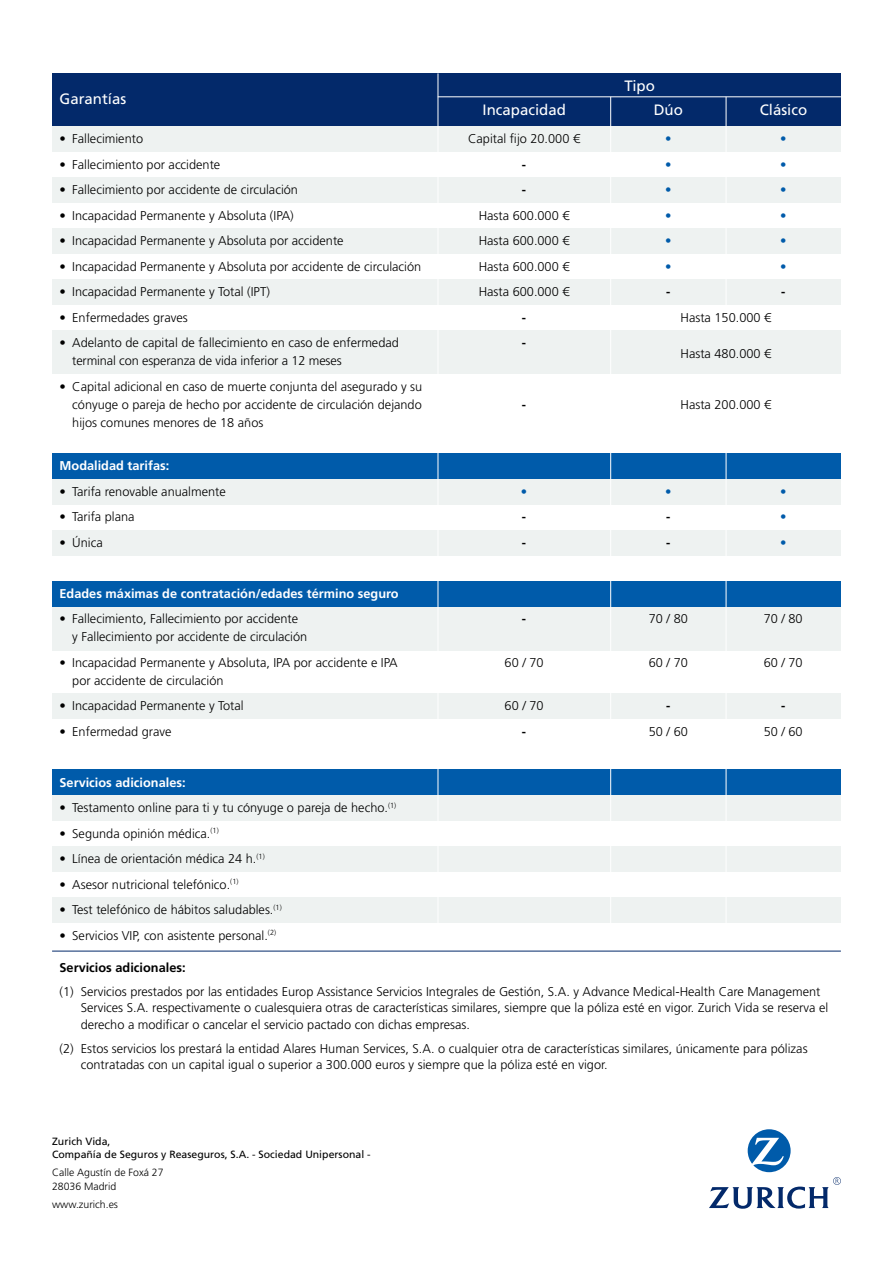
<style>
.page{position:relative;width:893px;height:1263px;background:#fff}
.page>*{position:absolute;margin:0;border:0;box-sizing:border-box;transform-origin:0 0}
.t1{font:15px "Frutiger LT Std";color:#fff}
.t2{font:300 12.75px/18px "Frutiger LT Std";color:#000}
.t3{font:700 12.75px "Frutiger LT Std";color:#fff}
.t4{font:700 12.75px/25.5px "Frutiger LT Std";color:#000}
.t5{font:300 12.75px/25.5px "Frutiger LT Std";color:#005baa;text-align:justify}
.t6{font:10.5px/13.5px "Frutiger LT Std";color:#000}
.t7{font:300 10.5px/13.5px "Frutiger LT Std";color:#000}
</style>
<div class="page">
<svg style="left:709px;top:1129px;width:132px;height:80px"></svg>
<div style="left:52px;top:73px;width:789px;height:54px;background:#03296a"></div>
<div style="left:52px;top:693px;width:789px;height:25px;background:#eef2f1"></div>
<div style="left:52px;top:607px;width:789px;height:44px;background:#eef2f1"></div>
<div style="left:52px;top:846px;width:789px;height:25px;background:#eef2f1"></div>
<div style="left:52px;top:453px;width:789px;height:26px;background:#005baa"></div>
<div style="left:52px;top:769px;width:789px;height:26px;background:#005baa"></div>
<div style="left:52px;top:795px;width:789px;height:25px;background:#eef2f1"></div>
<div style="left:52px;top:126px;width:789px;height:26px;background:#eef2f1"></div>
<div style="left:52px;top:177px;width:789px;height:26px;background:#eef2f1"></div>
<div style="left:52px;top:228px;width:789px;height:26px;background:#eef2f1"></div>
<div style="left:52px;top:280px;width:789px;height:25px;background:#eef2f1"></div>
<div style="left:52px;top:331px;width:789px;height:43px;background:#eef2f1"></div>
<div style="left:52px;top:479px;width:789px;height:25px;background:#eef2f1"></div>
<div style="left:52px;top:530px;width:789px;height:25px;background:#eef2f1"></div>
<div style="left:52px;top:581px;width:789px;height:25px;background:#005baa"></div>
<hr style="left:52px;top:951px;width:789px;height:1px;background:#03296a">
<div style="left:52px;top:897px;width:789px;height:26px;background:#eef2f1"></div>
<hr style="left:438px;top:73px;width:1px;height:876px;background:#fff">
<hr style="left:610px;top:97px;width:1px;height:852px;background:#fff">
<hr style="left:726px;top:97px;width:1px;height:208px;background:#fff">
<hr style="left:438px;top:96px;width:403px;height:1px;background:#fff">
<hr style="left:726px;top:452px;width:1px;height:497px;background:#fff">
<p class="t1" style="left:60px;top:90px;width:68px">Garantías</p>
<p class="t2" style="left:60px;top:130px;width:85px">• Fallecimiento</p>
<p class="t2" style="left:60px;top:155px;width:162px">• Fallecimiento por accidente</p>
<p class="t2" style="left:60px;top:181px;width:240px">• Fallecimiento por accidente de circulación</p>
<p class="t2" style="left:60px;top:206px;width:236px">• Incapacidad Permanente y Absoluta (IPA)</p>
<p class="t2" style="left:60px;top:232px;width:286px">• Incapacidad Permanente y Absoluta por accidente</p>
<p class="t2" style="left:60px;top:257px;width:363px">• Incapacidad Permanente y Absoluta por accidente de circulación</p>
<p class="t2" style="left:60px;top:283px;width:212px">• Incapacidad Permanente y Total (IPT)</p>
<p class="t2" style="left:60px;top:308px;width:130px">• Enfermedades graves</p>
<p class="t2" style="left:72px;top:334px;width:328px;text-indent:-13px">• Adelanto de capital de fallecimiento en caso de enfermedad terminal con esperanza de vida inferior a 12 meses</p>
<p class="t2" style="left:72px;top:377px;width:351px;text-align:justify;text-indent:-13px">• Capital adicional en caso de muerte conjunta del asegurado y su cónyuge o pareja de hecho por accidente de circulación dejando hijos comunes menores de 18 años</p>
<p class="t3" style="left:60px;top:458px;width:111px">Modalidad tarifas:</p>
<p class="t2" style="left:60px;top:482px;width:168px">• Tarifa renovable anualmente</p>
<p class="t2" style="left:60px;top:508px;width:77px">• Tarifa plana</p>
<p class="t2" style="left:60px;top:533px;width:45px">• Única</p>
<p class="t3" style="left:60px;top:586px;width:341px">Edades máximas de contratación/edades término seguro</p>
<p class="t2" style="left:72px;top:610px;width:236px;text-indent:-13px">• Fallecimiento, Fallecimiento por accidente<br>y Fallecimiento por accidente de circulación</p>
<p class="t2" style="left:72px;top:653px;width:327px;text-indent:-13px">• Incapacidad Permanente y Absoluta, IPA por accidente e IPA por accidente de circulación</p>
<p class="t2" style="left:60px;top:697px;width:186px">• Incapacidad Permanente y Total</p>
<p class="t2" style="left:60px;top:722px;width:113px">• Enfermedad grave</p>
<p class="t3" style="left:60px;top:775px;width:128px">Servicios adicionales:</p>
<p class="t2" style="left:60px;top:799px;width:338px">• Testamento online para ti y tu cónyuge o pareja de hecho.<sup>(1)</sup></p>
<p class="t2" style="left:60px;top:824px;width:161px">• Segunda opinión médica.<sup>(1)</sup></p>
<p class="t2" style="left:60px;top:850px;width:207px">• Línea de orientación médica 24 h.<sup>(1)</sup></p>
<p class="t2" style="left:60px;top:875px;width:180px">• Asesor nutricional telefónico.<sup>(1)</sup></p>
<p class="t2" style="left:60px;top:901px;width:224px">• Test telefónico de hábitos saludables.<sup>(1)</sup></p>
<p class="t2" style="left:60px;top:926px;width:218px">• Servicios VIP, con asistente personal.<sup>(2)</sup></p>
<p class="t1" style="left:625px;top:77px;width:32px">Tipo</p>
<p class="t1" style="left:483px;top:101px;width:85px">Incapacidad</p>
<p class="t1" style="left:654px;top:101px;width:31px">Dúo</p>
<p class="t1" style="left:760px;top:101px;width:49px">Clásico</p>
<p class="t2" style="left:468px;top:130px;width:113px">Capital fijo 20.000 €</p>
<p class="t4" style="left:522px;top:152px;width:6px">- -</p>
<p class="t2" style="left:479px;top:203px;width:92px;line-height:25.5px;text-align:justify">Hasta 600.000 € Hasta 600.000 € Hasta 600.000 € Hasta 600.000 €</p>
<p class="t4" style="left:522px;top:305px;width:6px">- -</p>
<p class="t5" style="left:780px;top:126px;width:8px">• • • • • •</p>
<p class="t4" style="left:781px;top:279px;width:6px">-</p>
<p class="t5" style="left:665px;top:126px;width:8px">• • • • • •</p>
<p class="t4" style="left:666px;top:279px;width:6px">-</p>
<p class="t2" style="left:680px;top:308px;width:92px">Hasta 150.000 €</p>
<p class="t2" style="left:680px;top:344px;width:92px">Hasta 480.000 €</p>
<p class="t4" style="left:522px;top:392px;width:6px">-</p>
<p class="t5" style="left:521px;top:479px;width:8px">•</p>
<p class="t4" style="left:522px;top:504px;width:6px">- -</p>
<p class="t4" style="left:522px;top:606px;width:6px">-</p>
<p class="t2" style="left:505px;top:653px;width:40px">60 / 70</p>
<p class="t2" style="left:505px;top:697px;width:40px">60 / 70</p>
<p class="t4" style="left:522px;top:719px;width:6px">-</p>
<p class="t2" style="left:680px;top:395px;width:92px">Hasta 200.000 €</p>
<p class="t5" style="left:665px;top:479px;width:8px">•</p>
<p class="t4" style="left:666px;top:504px;width:6px">- -</p>
<p class="t5" style="left:780px;top:479px;width:8px">• • •</p>
<p class="t2" style="left:649px;top:610px;width:40px">70 / 80</p>
<p class="t2" style="left:649px;top:653px;width:40px">60 / 70</p>
<p class="t4" style="left:666px;top:693px;width:6px">-</p>
<p class="t2" style="left:649px;top:722px;width:40px">50 / 60</p>
<p class="t2" style="left:764px;top:610px;width:40px">70 / 80</p>
<p class="t2" style="left:764px;top:653px;width:40px">60 / 70</p>
<p class="t4" style="left:781px;top:693px;width:6px">-</p>
<p class="t2" style="left:764px;top:722px;width:40px">50 / 60</p>
<p class="t4" style="left:60px;top:955px;width:128px">Servicios adicionales:</p>
<p class="t2" style="left:81px;top:983px;width:749px;line-height:16.5px;text-indent:-21px">(1) Servicios prestados por las entidades Europ Assistance Servicios Integrales de Gestión, S.A. y Advance Medical-Health Care Management<br>Services S.A. respectivamente o cualesquiera otras de características similares, siempre que la póliza esté en vigor. Zurich Vida se reserva el derecho a modificar o cancelar el servicio pactado con dichas empresas.</p>
<p class="t2" style="left:81px;top:1040px;width:728px;line-height:16.5px;text-indent:-21px">(2) Estos servicios los prestará la entidad Alares Human Services, S.A. o cualquier otra de características similares, únicamente para pólizas contratadas con un capital igual o superior a 300.000 euros y siempre que la póliza esté en vigor.</p>
<p class="t6" style="left:52px;top:1134px;width:320px">Zurich Vida,<br>Compañía de Seguros y Reaseguros, S.A. - Sociedad Unipersonal -</p>
<p class="t7" style="left:52px;top:1166px;width:113px">Calle Agustín de Foxá 27<br>28036 Madrid</p>
<p class="t7" style="left:52px;top:1197px;width:67px">www.zurich.es</p>
</div>
